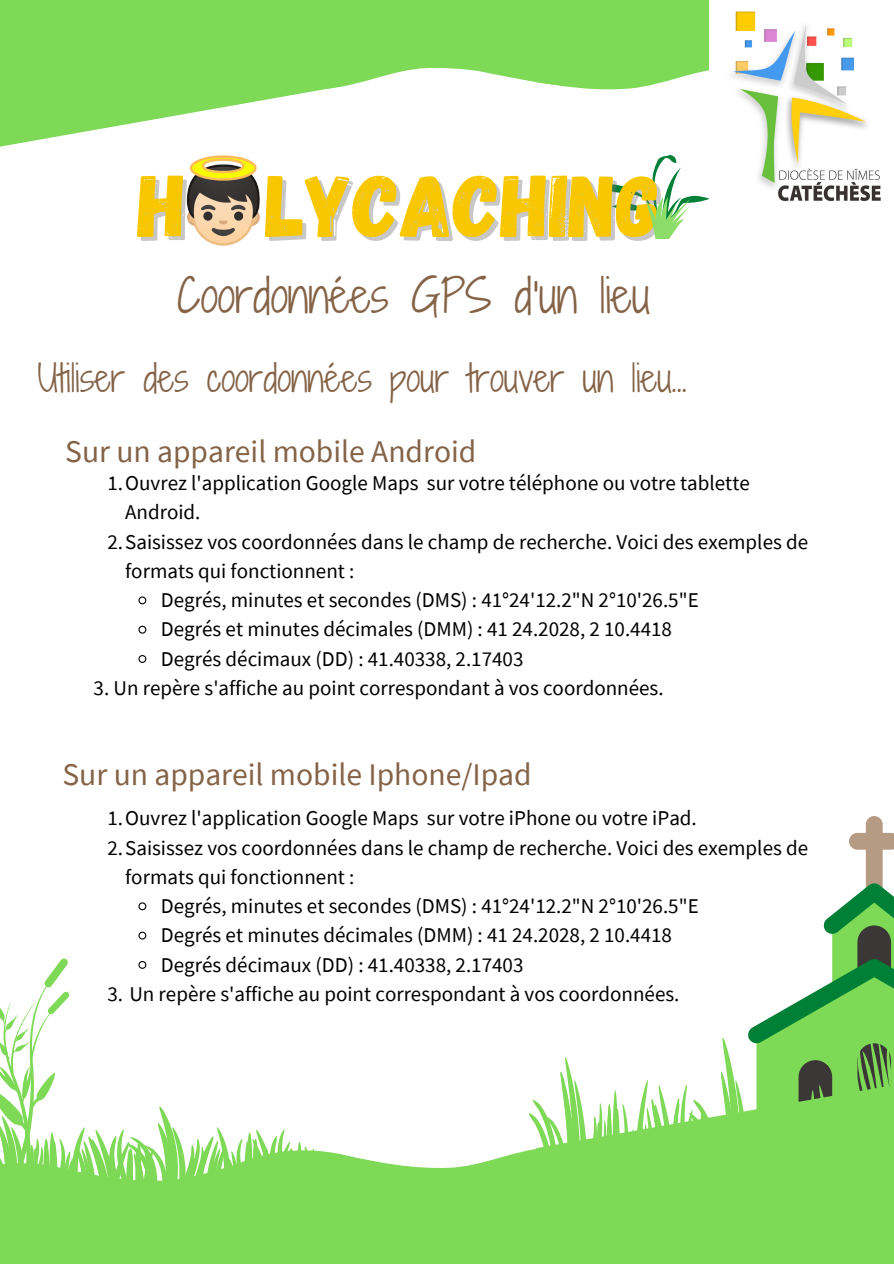
<style>
.page{position:relative;width:894px;height:1264px;background:#fff}
.page>*{position:absolute;margin:0;border:0;box-sizing:border-box;transform-origin:0 0}
.t1{font:87.75px "Gagalin";color:#f8c700}
.t2{font:45px "Shadows Into Light Two";color:#846347}
.t3{font:36px "Shadows Into Light Two";color:#846347}
.t4{font:31.5px "Source Sans Pro";color:#846347}
.t5{font:21px/29.2px "Source Sans Pro";color:#000}
.s1{color:rgb(115 115 115/.4)}
</style>
<div class="page">
<div style="left:708px;top:1210px;width:185px;height:53px;background:#7ed957"></div>
<div style="left:0;top:1191px;width:216px;height:72px;background:#7ed957"></div>
<div style="left:216px;top:1149px;width:492px;height:114px;background:#7ed957"></div>
<svg style="left:528px;top:816px;width:365px;height:394px"></svg>
<div style="left:0;top:1184px;width:323px;height:7px;background:#7ed957"></div>
<svg style="left:344px;top:0;width:124px;height:87px;fill:#7ed957"></svg>
<svg style="left:468px;top:0;width:241px;height:90px"></svg>
<svg style="left:0;top:0;width:344px;height:147px;fill:#7ed957"></svg>
<img style="left:186px;top:155px;width:74px;height:91px">
<svg style="left:598px;top:155px;width:111px;height:84px"></svg>
<img style="left:732px;top:11px;width:149px;height:191px">
<svg style="left:138px;top:596px;width:9px;height:9px"></svg>
<svg style="left:138px;top:625px;width:9px;height:9px"></svg>
<svg style="left:138px;top:655px;width:9px;height:8px"></svg>
<svg style="left:138px;top:902px;width:9px;height:9px"></svg>
<svg style="left:138px;top:931px;width:9px;height:9px"></svg>
<svg style="left:0;top:956px;width:314px;height:228px"></svg>
<p class="t1" style="left:142px;top:149px;width:520px"><span class="s1">H</span> LYCACHING</p>
<p class="t2" style="left:177px;top:263px;width:474px">Coordonnées GPS d'un lieu</p>
<p class="t3" style="left:38px;top:351px;width:650px">Utiliser des coordonnées pour trouver un lieu...</p>
<p class="t4" style="left:65px;top:431px;width:412px">Sur un appareil mobile Android</p>
<p class="t5" style="left:125px;top:468px;width:626px;text-indent:-18px">1.Ouvrez l'application Google Maps sur votre téléphone ou votre tablette<br>Android.</p>
<p class="t5" style="left:125px;top:526px;width:684px;text-indent:-18px">2.Saisissez vos coordonnées dans le champ de recherche. Voici des exemples de formats qui fonctionnent :</p>
<p class="t5" style="left:161px;top:585px;width:539px">Degrés, minutes et secondes (DMS) : 41°24'12.2"N 2°10'26.5"E</p>
<p class="t5" style="left:161px;top:614px;width:512px">Degrés et minutes décimales (DMM) : 41 24.2028, 2 10.4418</p>
<p class="t5" style="left:161px;top:643px;width:364px">Degrés décimaux (DD) : 41.40338, 2.17403</p>
<p class="t5" style="left:94px;top:673px;width:571px">3. Un repère s'affiche au point correspondant à vos coordonnées.</p>
<p class="t4" style="left:62px;top:753px;width:470px">Sur un appareil mobile Iphone/Ipad</p>
<p class="t5" style="left:107px;top:803px;width:590px">1.Ouvrez l'application Google Maps sur votre iPhone ou votre iPad.</p>
<p class="t5" style="left:125px;top:832px;width:684px;text-indent:-18px">2.Saisissez vos coordonnées dans le champ de recherche. Voici des exemples de formats qui fonctionnent :</p>
<p class="t5" style="left:161px;top:891px;width:539px">Degrés, minutes et secondes (DMS) : 41°24'12.2"N 2°10'26.5"E</p>
<p class="t5" style="left:161px;top:920px;width:512px">Degrés et minutes décimales (DMM) : 41 24.2028, 2 10.4418</p>
<p class="t5" style="left:161px;top:949px;width:364px">Degrés décimaux (DD) : 41.40338, 2.17403</p>
<p class="t5" style="left:107px;top:978px;width:573px">3. Un repère s'affiche au point correspondant à vos coordonnées.</p>
</div>
